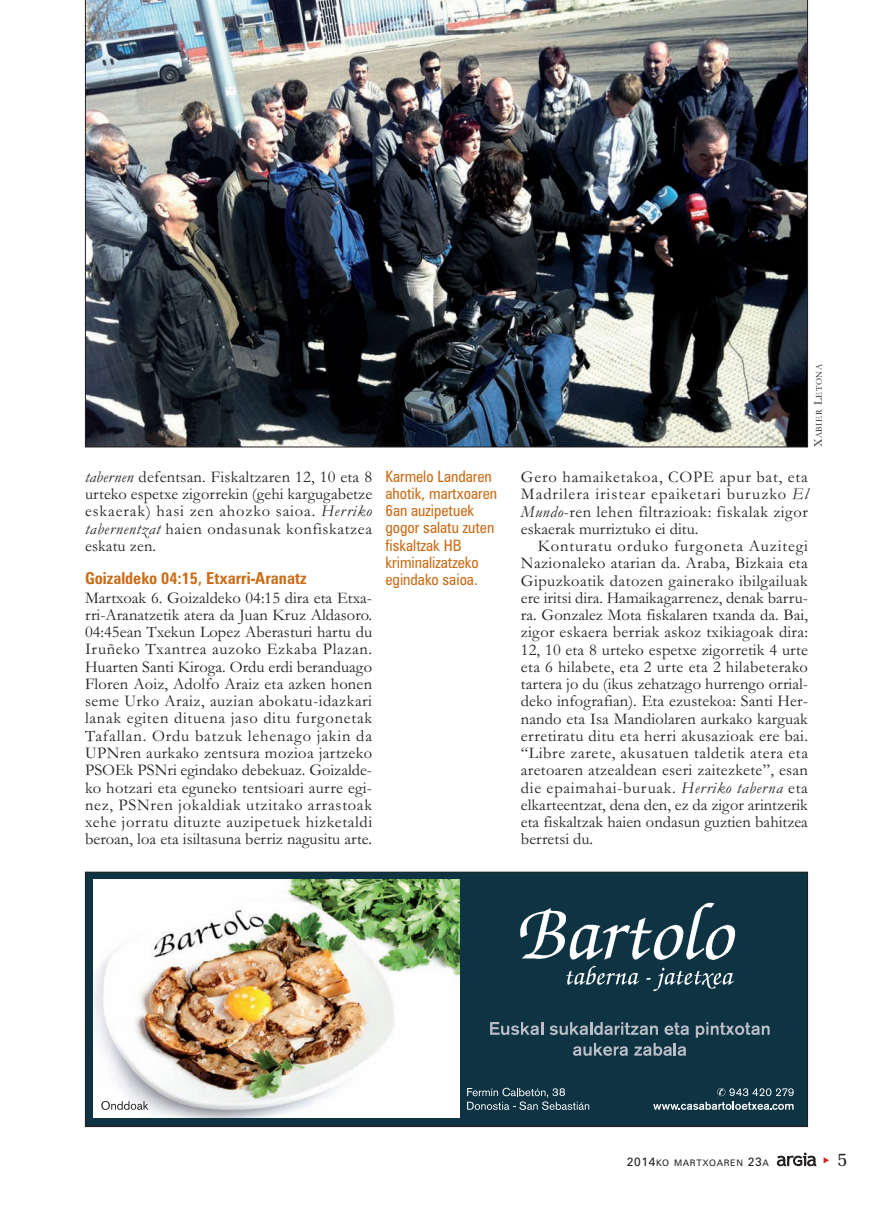
<style>
.page{position:relative;width:893px;height:1212px;background:#fff}
.page>*{position:absolute;margin:0;border:0;box-sizing:border-box;transform-origin:0 0}
.t1{font:19.5px "Memoir";color:#231f20}
.t2{font:16.5px/17.2px "Garamond";color:#231f20;text-align:justify}
.t3{font:700 condensed 16.5px "Zurich BT";color:#ca6c17}
.t4{font:condensed 15.75px/17.2px "Zurich BT";color:#ca6c17}
.t5{font:9px "Zurich BT";letter-spacing:.075em;color:#231f20}
.t6{font:9px "Garamond";letter-spacing:.065em;color:#231f20}
.s1{font-style:italic}
.s2{font-size:12px}
</style>
<div class="page">
<svg style="left:777px;top:1152px;width:39px;height:14px"></svg>
<img style="left:85px;top:0;width:723px;height:447px">
<div style="left:87px;top:874px;width:719px;height:251px;background:#0e3444"></div>
<hr style="left:85px;top:1030px;width:346px;height:4px;background:#0e3444">
<hr style="left:302px;top:1032px;width:4px;height:94px;background:#0e3444">
<svg style="left:653px;top:1102px;width:141px;height:8px"></svg>
<svg style="left:717px;top:1088px;width:77px;height:8px"></svg>
<svg style="left:467px;top:1088px;width:122px;height:22px;background:#395866"></svg>
<svg style="left:573px;top:1043px;width:55px;height:13px"></svg>
<svg style="left:634px;top:1043px;width:52px;height:13px"></svg>
<svg style="left:490px;top:1022px;width:53px;height:13px"></svg>
<svg style="left:549px;top:1022px;width:109px;height:13px"></svg>
<svg style="left:664px;top:1022px;width:25px;height:13px"></svg>
<svg style="left:696px;top:1022px;width:74px;height:16px"></svg>
<img style="left:515px;top:877px;width:225px;height:118px">
<img style="left:94px;top:880px;width:365px;height:238px">
<svg style="left:101px;top:1101px;width:47px;height:9px"></svg>
<div style="left:85px;top:872px;width:723px;height:255px;border:1px solid #231f20"></div>
<p class="t2" style="left:85px;top:470px;width:289px"><span class="s1">tabernen</span> defentsan. Fiskaltzaren 12, 10 eta 8 urteko espetxe zigorrekin (gehi kargugabetze eskaerak) hasi zen ahozko saioa. <span class="s1">Herriko tabernentzat</span> haien ondasunak konfiskatzea eskatu zen.</p>
<p class="t3" style="left:85px;top:572px;width:223px">Goizaldeko 04:15, Etxarri-Aranatz</p>
<p class="t2" style="left:85px;top:591px;width:289px">Martxoak 6. Goizaldeko 04:15 dira eta Etxa&shy;rri-Aranatzetik atera da Juan Kruz Aldasoro.<br>04:45ean Txekun Lopez Aberasturi hartu du Iruñeko Txantrea auzoko Ezkaba Plazan.<br>Huarten Santi Kiroga. Ordu erdi beranduago Floren Aoiz, Adolfo Araiz eta azken honen seme Urko Araiz, auzian abokatu-idazkari lanak egiten dituena jaso ditu furgonetak Tafallan. Ordu batzuk lehenago jakin da UPNren aurkako zentsura mozioa jartzeko PSOEk PSNri egindako debekuaz. Goizalde&shy;ko hotzari eta eguneko tentsioari aurre egi&shy;nez, PSNren jokaldiak utzitako arrastoak xehe jorratu dituzte auzipetuek hizketaldi beroan, loa eta isiltasuna berriz nagusitu arte.</p>
<p class="t4" style="left:385px;top:469px;width:113px">Karmelo Landaren ahotik, martxoaren<br>6an auzipetuek gogor salatu zuten fiskaltzak HB kriminalizatzeko egindako saioa.</p>
<p class="t6" style="left:816px;top:447px;width:85px;rotate:-90deg"><span class="s2">X</span>ABIER <span class="s2">L</span>ETONA</p>
<p class="t2" style="left:521px;top:470px;width:289px">Gero hamaiketakoa, COPE apur bat, eta Madrilera iristear epaiketari buruzko <span class="s1">El Mundo</span>-ren lehen filtrazioak: fiskalak zigor eskaerak murriztuko ei ditu.</p>
<p class="t2" style="left:521px;top:539px;width:289px;text-indent:17px">Konturatu orduko furgoneta Auzitegi Nazionaleko atarian da. Araba, Bizkaia eta Gipuzkoatik datozen gainerako ibilgailuak ere iritsi dira. Hamaikagarrenez, denak barru&shy;ra. Gonzalez Mota fiskalaren txanda da. Bai, zigor eskaera berriak askoz txikiagoak dira:<br>12, 10 eta 8 urteko espetxe zigorretik 4 urte eta 6 hilabete, eta 2 urte eta 2 hilabeterako tartera jo du (ikus zehatzago hurrengo orrial&shy;deko infografian). Eta ezustekoa: Santi Her&shy;nando eta Isa Mandiolaren aurkako karguak erretiratu ditu eta herri akusazioak ere bai. “Libre zarete, akusatuen taldetik atera eta aretoaren atzealdean eseri zaitezkete”, esan die epaimahai-buruak. <span class="s1">Herriko taberna</span> eta elkarteentzat, dena den, ez da zigor arintzerik eta fiskaltzak haien ondasun guztien bahitzea berretsi du.</p>
<p class="t5" style="left:627px;top:1160px;width:144px"><span class="s2">2014</span>KO MARTXOAREN <span class="s2">23</span>A</p>
<p class="t1" style="left:837px;top:1147px;width:12px">5</p>
</div>
